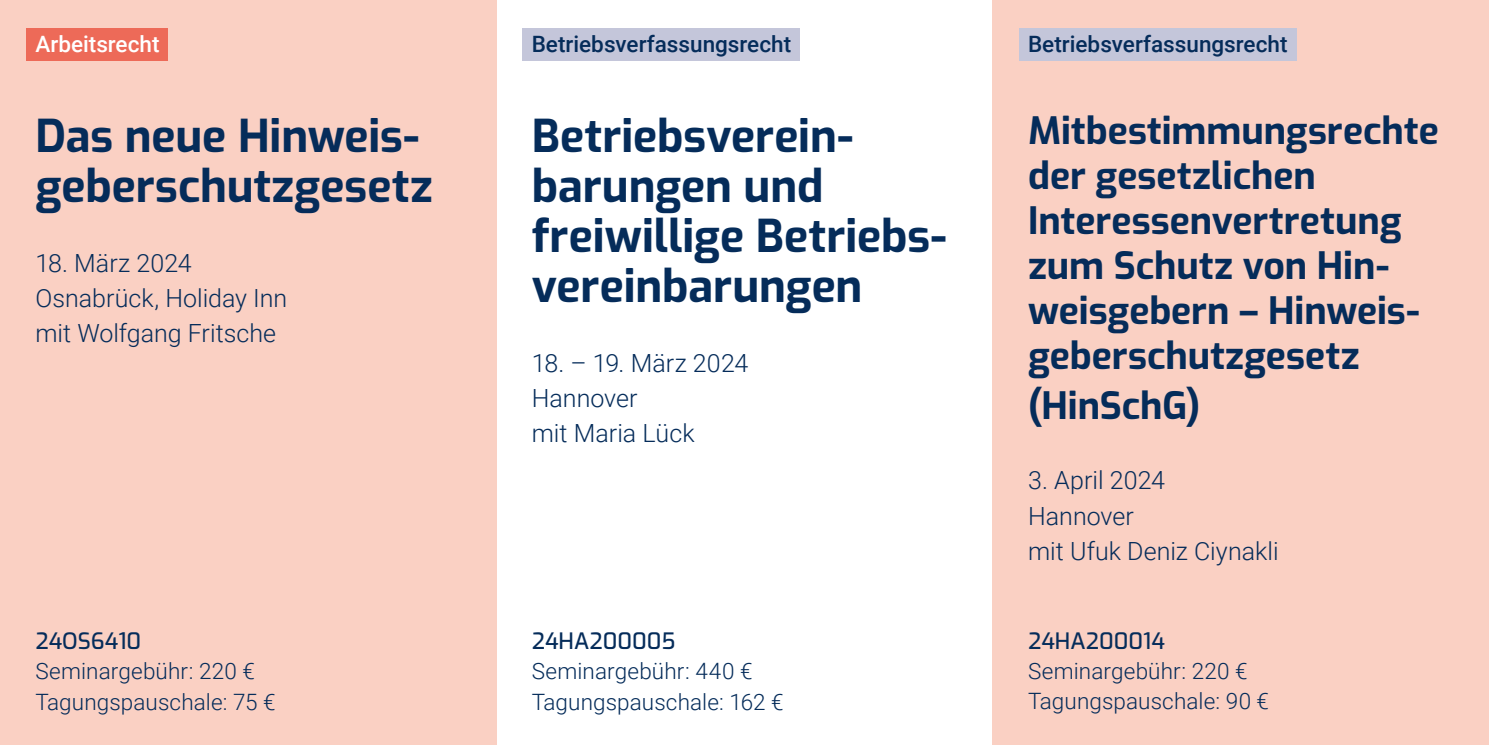
<style>
.page{position:relative;width:1489px;height:745px;background:#fff}
.page>*{position:absolute;margin:0;border:0;box-sizing:border-box;transform-origin:0 0}
.t1{font:100 45px/50px "Exo";color:#052c5a}
.t2{font:100 37.5px/45px "Exo";color:#052c5a}
.t3{font:300 25px/35px "Roboto";color:#052c5a}
.t4{font:300 22.5px/30px "Roboto";letter-spacing:.005em;color:#052c5a}
.t5{font:500 22.5px "Roboto";color:#052c5a}
.t6{font:100 22.5px "Exo";color:#052c5a}
.t7{font:500 22.5px "Roboto";color:#fff}
</style>
<div class="page">
<div style="left:992px;top:0;width:496px;height:744px;background:#fad0c3"></div>
<div style="left:0;top:0;width:496px;height:744px;background:#fad0c3"></div>
<div style="left:1019px;top:28px;width:277px;height:33px;background:#c4c6da"></div>
<div style="left:523px;top:28px;width:277px;height:33px;background:#c4c6da"></div>
<div style="left:27px;top:28px;width:141px;height:33px;background:#ed6a58"></div>
<p class="t7" style="left:35px;top:29px;width:125px">Arbeitsrecht</p>
<h1 class="t1" style="left:35px;top:108px;width:399px">Das neue Hinweis&shy;geberschutzgesetz</h1>
<p class="t3" style="left:35px;top:244px;width:253px">18. März 2024<br>Osnabrück, Holiday Inn mit Wolfgang Fritsche</p>
<p class="t6" style="left:35px;top:624px;width:107px">24OS6410</p>
<p class="t4" style="left:35px;top:655px;width:242px">Seminargebühr: 220 €<br>Tagungspauschale: 75 €</p>
<p class="t5" style="left:531px;top:29px;width:261px">Betriebsverfassungsrecht</p>
<p class="t5" style="left:1028px;top:29px;width:261px">Betriebsverfassungsrecht</p>
<h1 class="t1" style="left:531px;top:108px;width:416px">Betriebsverein&shy;barungen und freiwillige Betriebs&shy;vereinbarungen</h1>
<p class="t3" style="left:531px;top:344px;width:218px">18. – 19. März 2024<br>Hannover<br>mit Maria Lück</p>
<p class="t6" style="left:531px;top:624px;width:145px">24HA200005</p>
<p class="t4" style="left:531px;top:655px;width:253px">Seminargebühr: 440 €<br>Tagungspauschale: 162 €</p>
<h2 class="t2" style="left:1028px;top:106px;width:412px">Mitbestimmungsrechte der gesetzlichen<br>Interessenvertretung zum Schutz von Hin&shy;weisgebern – Hinweis&shy;geberschutzgesetz</h2>
<h2 class="t2" style="left:1028px;top:381px;width:173px">(HinSchG)</h2>
<p class="t3" style="left:1028px;top:462px;width:252px">3. April 2024<br>Hannover<br>mit Ufuk Deniz Ciynakli</p>
<p class="t6" style="left:1028px;top:624px;width:138px">24HA200014</p>
<p class="t4" style="left:1028px;top:655px;width:242px">Seminargebühr: 220 €<br>Tagungspauschale: 90 €</p>
</div>
